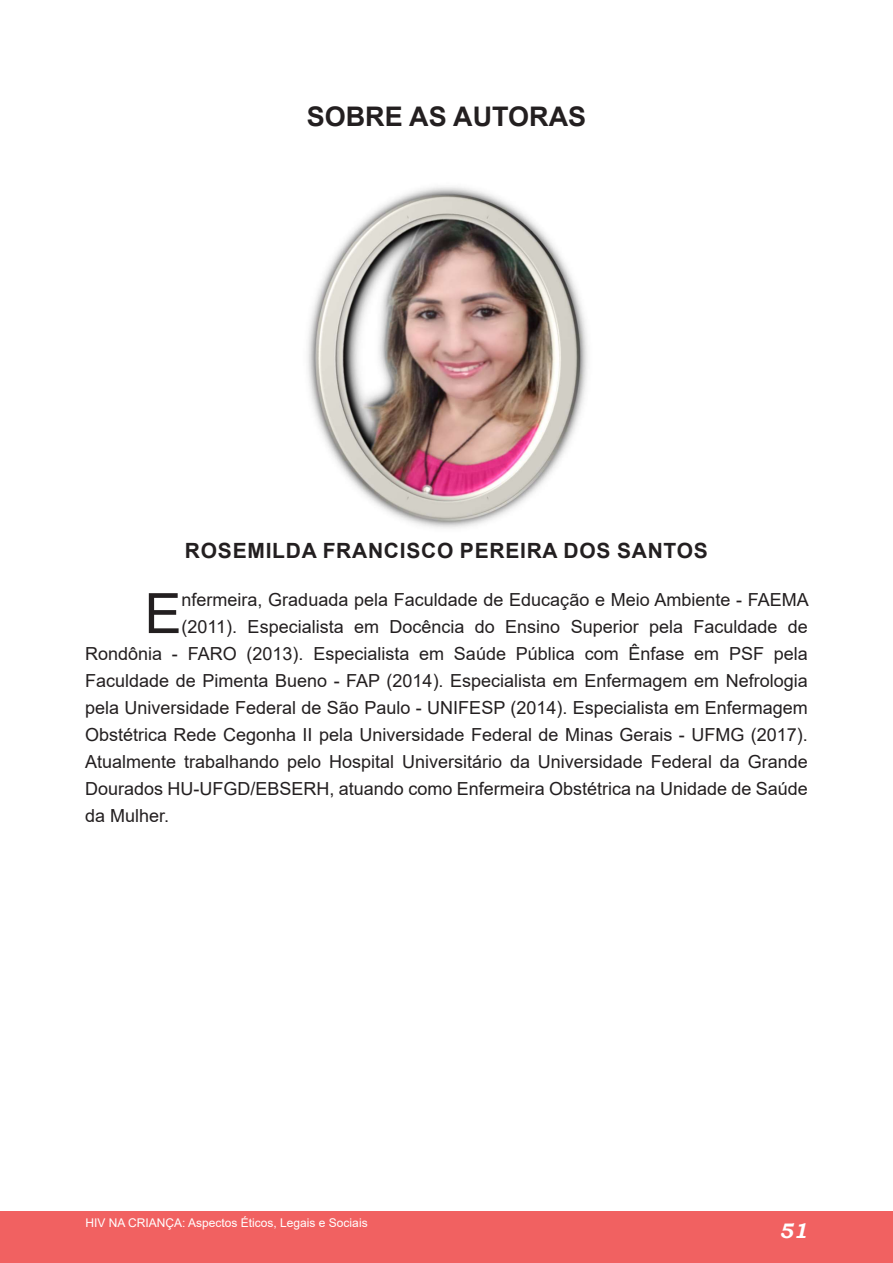
<style>
.page{position:relative;width:893px;height:1263px;background:#fff}
.page>*{position:absolute;margin:0;border:0;box-sizing:border-box;transform-origin:0 0}
.t1{font:55.65px "Arial";color:#231f20}
.t2{font:700 27px "Arial";color:#231f20}
.t3{font:700 21px "Arial";letter-spacing:.035em;color:#231f20}
.t4{font:italic 700 21px "Bookman Old Style";color:#fff}
.t5{font:18px "Arial";color:#231f20}
.t6{font:12px "Arial";color:#fff}
</style>
<div class="page">
<div style="left:0;top:1212px;width:893px;height:51px;background:#f16161"></div>
<img style="left:307px;top:187px;width:281px;height:341px">
<h2 class="t2" style="left:307px;top:97px;width:281px">SOBRE AS AUTORAS</h2>
<p class="t3" style="left:185px;top:536px;width:524px">ROSEMILDA FRANCISCO PEREIRA DOS SANTOS</p>
<h1 class="t1" style="left:144px;top:575px;width:39px">E</h1>
<p class="t5" style="left:182px;top:587px;width:629px">nfermeira, Graduada pela Faculdade de Educação e Meio Ambiente - FAEMA</p>
<p class="t5" style="left:182px;top:614px;width:628px">(2011). Especialista em Docência do Ensino Superior pela Faculdade de</p>
<p class="t5" style="left:85px;top:641px;width:724px">Rondônia - FARO (2013). Especialista em Saúde Pública com Ênfase em PSF pela</p>
<p class="t5" style="left:85px;top:668px;width:724px">Faculdade de Pimenta Bueno - FAP (2014). Especialista em Enfermagem em Nefrologia</p>
<p class="t5" style="left:85px;top:695px;width:724px">pela Universidade Federal de São Paulo - UNIFESP (2014). Especialista em Enfermagem</p>
<p class="t5" style="left:85px;top:722px;width:724px">Obstétrica Rede Cegonha II pela Universidade Federal de Minas Gerais - UFMG (2017).</p>
<p class="t5" style="left:85px;top:749px;width:724px">Atualmente trabalhando pelo Hospital Universitário da Universidade Federal da Grande</p>
<p class="t5" style="left:85px;top:776px;width:724px">Dourados HU-UFGD/EBSERH, atuando como Enfermeira Obstétrica na Unidade de Saúde</p>
<p class="t5" style="left:85px;top:803px;width:86px">da Mulher.</p>
<p class="t6" style="left:86px;top:1215px;width:284px">HIV NA CRIANÇA: Aspectos Éticos, Legais e Sociais</p>
<p class="t4" style="left:779px;top:1215px;width:30px">51</p>
</div>
